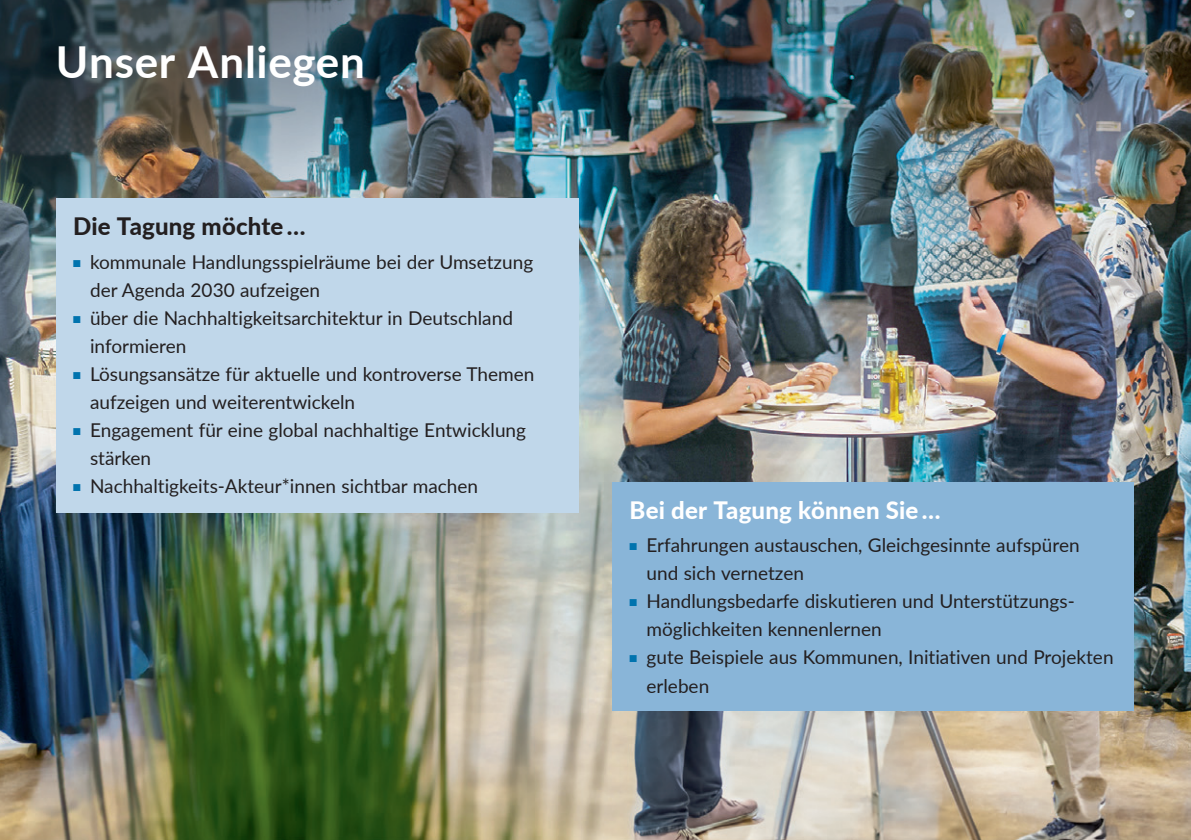
<style>
.page{position:relative;width:1191px;height:840px;background:#fff}
.page>*{position:absolute;margin:0;border:0;box-sizing:border-box;transform-origin:0 0}
.Überschrift_H2{font:700 44px "Lato";letter-spacing:.015em;color:#fff}
.Überschrift_12_Pt_H3{font:800 24px "Lato";letter-spacing:.01em;color:#fff}
.Überschrift_12_Pt_H3-2{font:800 24px "Lato";letter-spacing:.005em;color:#231f20}
.Text_9_5_Pt_Aufzählung_P{font:19px/28px "Lato";color:#231f20}
.s1{color:#0073ae}
</style>
<div class="page">
<img style="left:0;top:0;width:1191px;height:839px">
<div style="left:56px;top:198px;width:522px;height:314px;background:#c0d7ea"></div>
<div style="left:612px;top:482px;width:522px;height:229px;background:#89b5d8"></div>
<h2 class="Überschrift_H2" style="left:56px;top:30px;width:310px">Unser Anliegen</h2>
<h3 class="Überschrift_12_Pt_H3-2" style="left:73px;top:208px;width:234px">Die Tagung möchte …</h3>
<p class="Text_9_5_Pt_Aufzählung_P" style="left:90px;top:247px;width:445px;text-indent:-17px"><span class="s1">■</span> kommunale Handlungsspielräume bei der Umsetzung der Agenda 2030 aufzeigen</p>
<p class="Text_9_5_Pt_Aufzählung_P" style="left:90px;top:303px;width:424px;text-indent:-17px"><span class="s1">■</span> über die Nachhaltigkeitsarchitektur in Deutschland informieren</p>
<p class="Text_9_5_Pt_Aufzählung_P" style="left:90px;top:359px;width:446px;text-indent:-17px"><span class="s1">■</span> Lösungsansätze für aktuelle und kontroverse Themen aufzeigen und weiterentwickeln</p>
<p class="Text_9_5_Pt_Aufzählung_P" style="left:90px;top:415px;width:437px;text-indent:-17px"><span class="s1">■</span> Engagement für eine global nachhaltige Entwicklung stärken</p>
<p class="Text_9_5_Pt_Aufzählung_P" style="left:73px;top:471px;width:406px"><span class="s1">■</span> Nachhaltigkeits-Akteur*innen sichtbar machen</p>
<h3 class="Überschrift_12_Pt_H3" style="left:629px;top:492px;width:313px">Bei der Tagung können Sie …</h3>
<p class="Text_9_5_Pt_Aufzählung_P" style="left:646px;top:530px;width:434px;text-indent:-17px"><span class="s1">■</span> Erfahrungen austauschen, Gleichgesinnte aufspüren und sich vernetzen</p>
<p class="Text_9_5_Pt_Aufzählung_P" style="left:646px;top:586px;width:430px;text-indent:-17px"><span class="s1">■</span> Handlungsbedarfe diskutieren und Unterstützungs&shy;möglichkeiten kennenlernen</p>
<p class="Text_9_5_Pt_Aufzählung_P" style="left:646px;top:642px;width:468px;text-indent:-17px"><span class="s1">■</span> gute Beispiele aus Kommunen, Initiativen und Projekten erleben</p>
</div>
